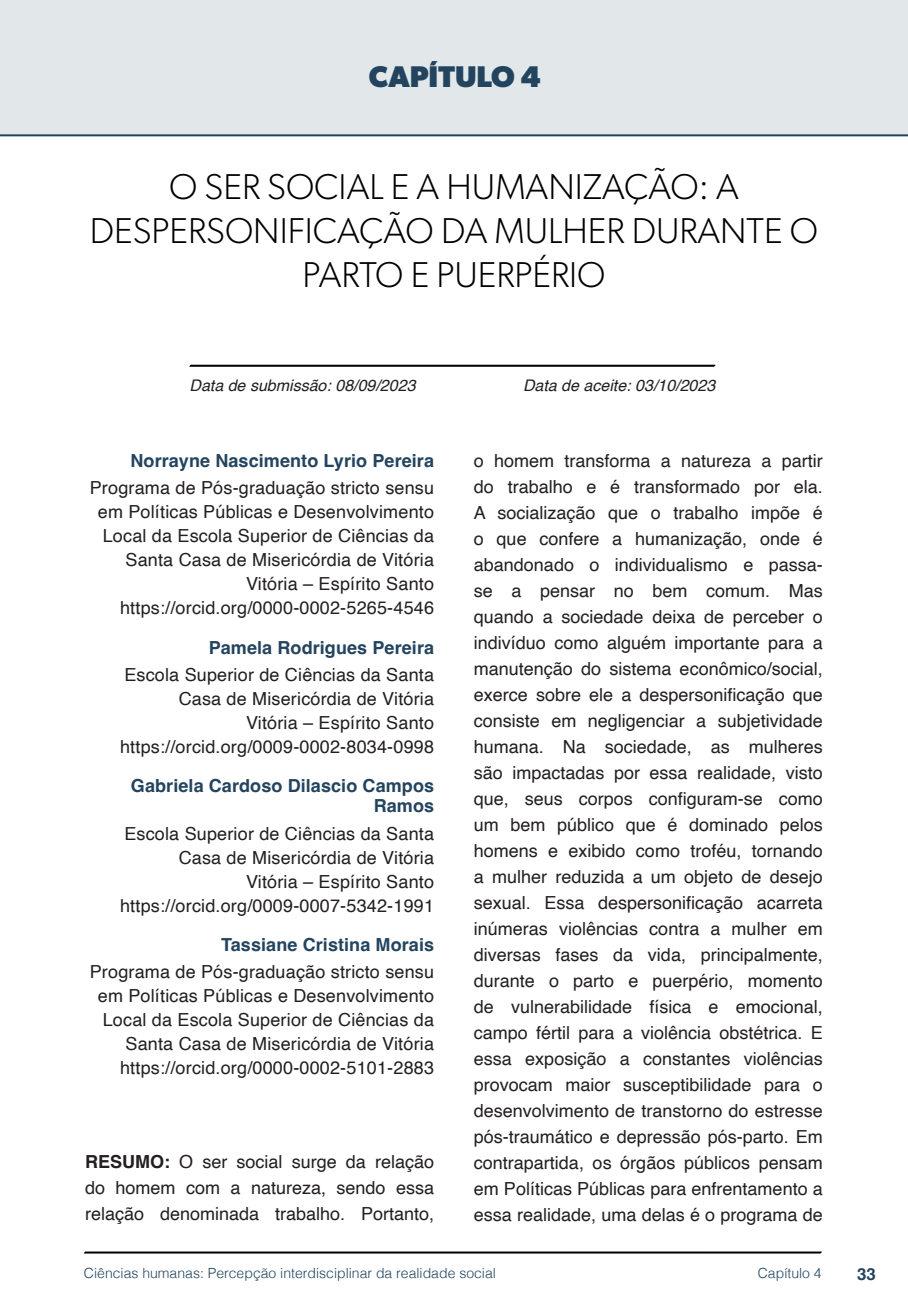
<style>
.page{position:relative;width:908px;height:1304px;background:#fff}
.page>*{position:absolute;margin:0;border:0;box-sizing:border-box;transform-origin:0 0}
.nome_artigos{font:300 36px/44px "Gibson";color:#000;text-align:center}
.capítulos{font:700 30px "Gibson";color:#23445f}
.Resumos_e_PC_TXT{font:18px/26px "Helvetica";color:#231f20;text-align:justify}
.info_autores{font:18px/24px "Helvetica";letter-spacing:.01em;color:#231f20;text-align:right}
.nome_autores{font:700 18px/20px "Helvetica";letter-spacing:.005em;color:#23445f;text-align:right}
.t1{font:700 16.8px "Helvetica";color:#23445f}
.data{font:italic 16px "Helvetica";color:#231f20}
.t2{font:300 14px "Helvetica";color:#23445f}
.s1{font-weight:700}
</style>
<div class="page">
<svg style="left:84px;top:1251px;width:737px;height:3px;background:#515151"></svg>
<div style="left:0;top:0;width:907px;height:136px;background:#e2e7e9"></div>
<svg style="left:189px;top:364px;width:526px;height:3px;background:#4f4f4f"></svg>
<div style="left:44px;top:72px;width:68px;height:61px;background:#e2e7e9"></div>
<p class="capítulos" style="left:369px;top:58px;width:173px">CAPÍTULO 4</p>
<p class="nome_artigos" style="left:90px;top:164px;width:729px">O SER SOCIAL E A HUMANIZAÇÃO: A<br>DESPERSONIFICAÇÃO DA MULHER DURANTE O<br>PARTO E PUERPÉRIO</p>
<p class="data" style="left:189px;top:373px;width:227px">Data de submissão: 08/09/2023</p>
<p class="data" style="left:523px;top:373px;width:194px">Data de aceite: 03/10/2023</p>
<p class="nome_autores" style="left:130px;top:453px;width:305px">Norrayne Nascimento Lyrio Pereira</p>
<p class="info_autores" style="left:90px;top:477px;width:346px">Programa de Pós-graduação stricto sensu em Políticas Públicas e Desenvolvimento Local da Escola Superior de Ciências da Santa Casa de Misericórdia de Vitória</p>
<p class="info_autores" style="left:246px;top:573px;width:189px">Vitória – Espírito Santo</p>
<p class="info_autores" style="left:120px;top:597px;width:315px">https://orcid.org/0000-0002-5265-4546</p>
<p class="nome_autores" style="left:209px;top:639px;width:227px">Pamela Rodrigues Pereira</p>
<p class="info_autores" style="left:124px;top:663px;width:311px">Escola Superior de Ciências da Santa<br>Casa de Misericórdia de Vitória</p>
<p class="info_autores" style="left:246px;top:711px;width:189px">Vitória – Espírito Santo</p>
<p class="info_autores" style="left:120px;top:735px;width:315px">https://orcid.org/0009-0002-8034-0998</p>
<p class="nome_autores" style="left:131px;top:778px;width:304px">Gabriela Cardoso Dilascio Campos<br>Ramos</p>
<p class="info_autores" style="left:124px;top:822px;width:311px">Escola Superior de Ciências da Santa<br>Casa de Misericórdia de Vitória</p>
<p class="info_autores" style="left:246px;top:870px;width:189px">Vitória – Espírito Santo</p>
<p class="info_autores" style="left:120px;top:894px;width:315px">https://orcid.org/0009-0007-5342-1991</p>
<p class="nome_autores" style="left:221px;top:937px;width:214px">Tassiane Cristina Morais</p>
<p class="info_autores" style="left:90px;top:961px;width:346px">Programa de Pós-graduação stricto sensu em Políticas Públicas e Desenvolvimento Local da Escola Superior de Ciências da Santa Casa de Misericórdia de Vitória</p>
<p class="info_autores" style="left:120px;top:1057px;width:315px">https://orcid.org/0000-0002-5101-2883</p>
<p class="Resumos_e_PC_TXT" style="left:85px;top:1150px;width:350px"><span class="s1">RESUMO:</span> O ser social surge da relação do homem com a natureza, sendo essa relação denominada trabalho. Portanto,</p>
<p class="Resumos_e_PC_TXT" style="left:473px;top:448px;width:350px">o homem transforma a natureza a partir do trabalho e é transformado por ela.<br>A socialização que o trabalho impõe é o que confere a humanização, onde é abandonado o individualismo e passa&shy;se a pensar no bem comum. Mas quando a sociedade deixa de perceber o indivíduo como alguém importante para a manutenção do sistema econômico/social, exerce sobre ele a despersonificação que consiste em negligenciar a subjetividade humana. Na sociedade, as mulheres são impactadas por essa realidade, visto que, seus corpos configuram-se como um bem público que é dominado pelos homens e exibido como troféu, tornando a mulher reduzida a um objeto de desejo sexual. Essa despersonificação acarreta inúmeras violências contra a mulher em diversas fases da vida, principalmente, durante o parto e puerpério, momento de vulnerabilidade física e emocional, campo fértil para a violência obstétrica. E essa exposição a constantes violências provocam maior susceptibilidade para o desenvolvimento de transtorno do estresse pós-traumático e depressão pós-parto. Em contrapartida, os órgãos públicos pensam em Políticas Públicas para enfrentamento a essa realidade, uma delas é o programa de</p>
<p class="t2" style="left:84px;top:1261px;width:413px">Ciências humanas: Percepção interdisciplinar da realidade social</p>
<p class="t2" style="left:757px;top:1261px;width:65px">Capítulo 4</p>
<p class="t1" style="left:856px;top:1264px;width:20px">33</p>
</div>
